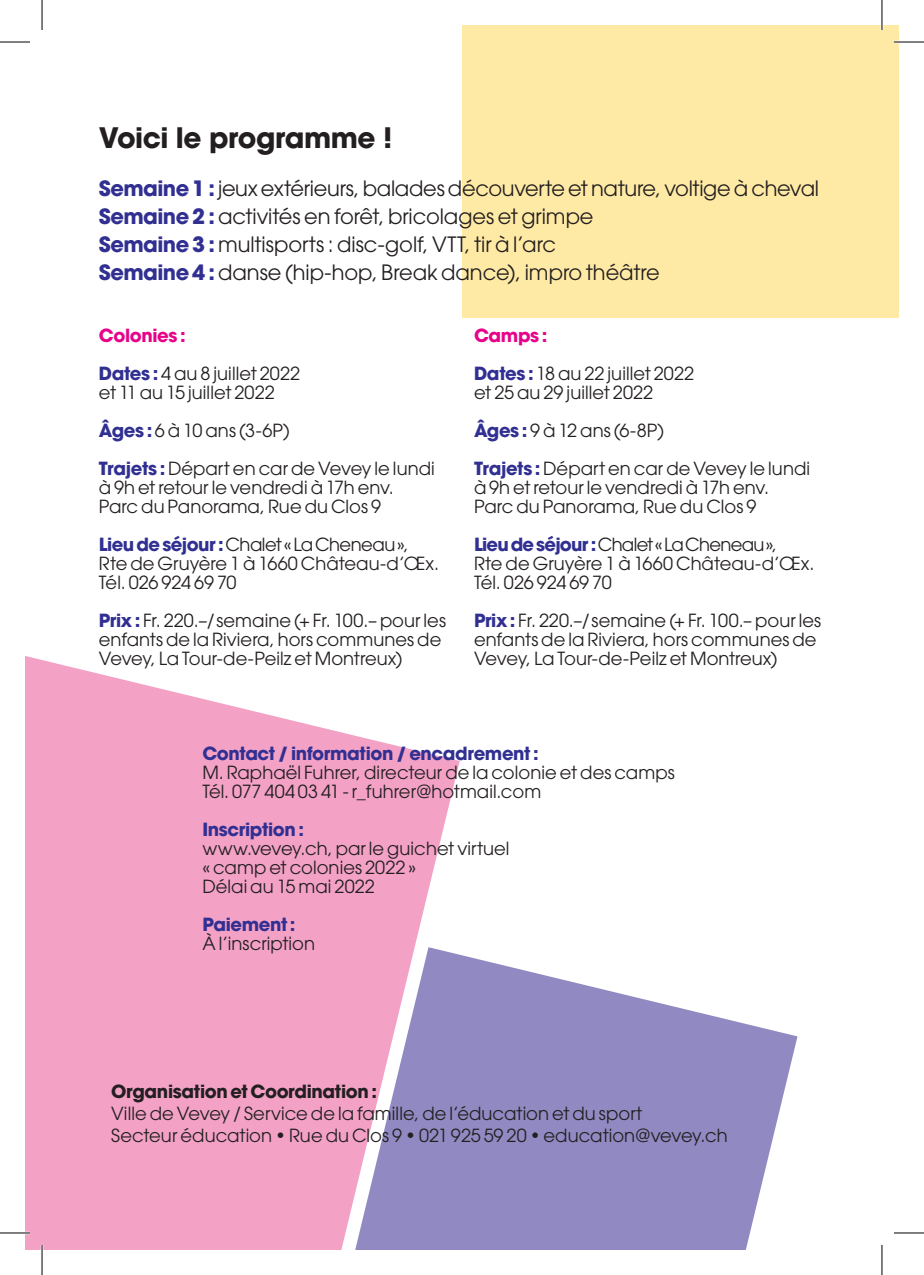
<style>
.page{position:relative;width:924px;height:1275px;background:#fff}
.page>*{position:absolute;margin:0;border:0;box-sizing:border-box;transform-origin:0 0}
.t1{font:700 28px "ITC Avant Garde Pro";letter-spacing:-.015em;color:#231f20}
.t2{font:21px/28px "ITC Avant Garde Pro";letter-spacing:-.005em;color:#231f20}
.t3{font:18px/19px "ITC Avant Garde Pro";color:#231f20}
.t4{font:18px/19px "ITC Avant Garde Pro";letter-spacing:-.02em;color:#231f20}
.t5{font:700 18px "ITC Avant Garde Pro";letter-spacing:-.02em;color:#313092}
.t6{font:700 18px "ITC Avant Garde Pro";letter-spacing:-.02em;color:#231f20}
.s1{font-weight:700;color:#313092}
.s2{font-weight:700;color:#e70389}
</style>
<div class="page">
<svg style="left:459px;top:954px;width:338px;height:296px;fill:#918ac2"></svg>
<svg style="left:25px;top:656px;width:434px;height:594px;background:#ecabcc"></svg>
<div style="left:462px;top:25px;width:436px;height:292px;background:#ffeaa5"></div>
<hr style="left:893px;top:41px;width:30px;height:2px;background:#fff">
<hr style="left:0;top:1231px;width:30px;height:3px;background:#fff">
<hr style="left:41px;top:1245px;width:2px;height:30px;background:#fff">
<hr style="left:880px;top:0;width:2px;height:30px;background:#fff">
<hr style="left:0;top:42px;width:30px;height:1px;background:#000">
<hr style="left:893px;top:42px;width:30px;height:1px;background:#000">
<hr style="left:0;top:1232px;width:30px;height:1px;background:#000">
<hr style="left:893px;top:1232px;width:30px;height:1px;background:#000">
<hr style="left:42px;top:0;width:1px;height:30px;background:#000">
<hr style="left:42px;top:1245px;width:1px;height:30px;background:#000">
<hr style="left:881px;top:0;width:1px;height:30px;background:#000">
<hr style="left:881px;top:1245px;width:1px;height:30px;background:#000">
<h1 class="t1" style="left:99px;top:119px;width:295px">Voici le programme !</h1>
<p class="t2" style="left:99px;top:174px;width:721px"><span class="s1">Semaine 1 :</span> jeux extérieurs, balades découverte et nature, voltige à cheval <span class="s1">Semaine 2 :</span> activités en forêt, bricolages et grimpe<br><span class="s1">Semaine 3 :</span> multisports : disc-golf, VTT, tir à l’arc<br><span class="s1">Semaine 4 :</span> danse (hip-hop, Break dance), impro théâtre</p>
<p class="t3" style="left:99px;top:316px;width:203px;line-height:38px"><span class="s2">Colonies :<br></span><span class="s1">Dates :</span> 4 au 8 juillet 2022</p>
<p class="t3" style="left:99px;top:373px;width:337px;line-height:38px">et 11 au 15 juillet 2022<br><span class="s1">Âges :</span> 6 à 10 ans (3-6P)<br><span class="s1">Trajets :</span> Départ en car de Vevey le lundi</p>
<p class="t3" style="left:99px;top:478px;width:296px">à 9h et retour le vendredi à 17h env.<br>Parc du Panorama, Rue du Clos 9</p>
<p class="t4" style="left:99px;top:535px;width:341px"><span class="s1">Lieu de séjour :</span> Chalet « La Cheneau »,<br>Rte de Gruyère 1 à 1660 Château-d’Œx.<br>Tél. 026 924 69 70</p>
<p class="t3" style="left:99px;top:611px;width:348px"><span class="s1">Prix :</span> Fr. 220.–/ semaine (+ Fr. 100.– pour les enfants de la Riviera, hors communes de<br>Vevey, La Tour-de-Peilz et Montreux)</p>
<p class="t3" style="left:474px;top:316px;width:221px;line-height:38px"><span class="s2">Camps :<br></span><span class="s1">Dates :</span> 18 au 22 juillet 2022</p>
<p class="t3" style="left:474px;top:373px;width:337px;line-height:38px">et 25 au 29 juillet 2022<br><span class="s1">Âges :</span> 9 à 12 ans (6-8P)<br><span class="s1">Trajets :</span> Départ en car de Vevey le lundi</p>
<p class="t3" style="left:474px;top:478px;width:296px">à 9h et retour le vendredi à 17h env.<br>Parc du Panorama, Rue du Clos 9</p>
<p class="t4" style="left:474px;top:535px;width:341px"><span class="s1">Lieu de séjour :</span> Chalet « La Cheneau »,<br>Rte de Gruyère 1 à 1660 Château-d’Œx.<br>Tél. 026 924 69 70</p>
<p class="t3" style="left:474px;top:611px;width:348px"><span class="s1">Prix :</span> Fr. 220.–/ semaine (+ Fr. 100.– pour les enfants de la Riviera, hors communes de<br>Vevey, La Tour-de-Peilz et Montreux)</p>
<p class="t5" style="left:202px;top:741px;width:338px">Contact / information / encadrement :</p>
<p class="t3" style="left:202px;top:763px;width:473px">M. Raphaël Fuhrer, directeur de la colonie et des camps<br>Tél. 077 404 03 41 - r_fuhrer@hotmail.com</p>
<p class="t5" style="left:202px;top:817px;width:103px">Inscription :</p>
<p class="t3" style="left:202px;top:839px;width:308px">www.vevey.ch, par le guichet virtuel « camp et colonies 2022 »<br>Délai au 15 mai 2022</p>
<p class="t5" style="left:202px;top:912px;width:95px">Paiement :</p>
<p class="t3" style="left:202px;top:934px;width:114px">À l’inscription</p>
<p class="t6" style="left:111px;top:1079px;width:267px">Organisation et Coordination :</p>
<p class="t3" style="left:111px;top:1102px;width:617px;line-height:22px">Ville de Vevey / Service de la famille, de l’éducation et du sport<br>Secteur éducation • Rue du Clos 9 • 021 925 59 20 • education@vevey.ch</p>
</div>
